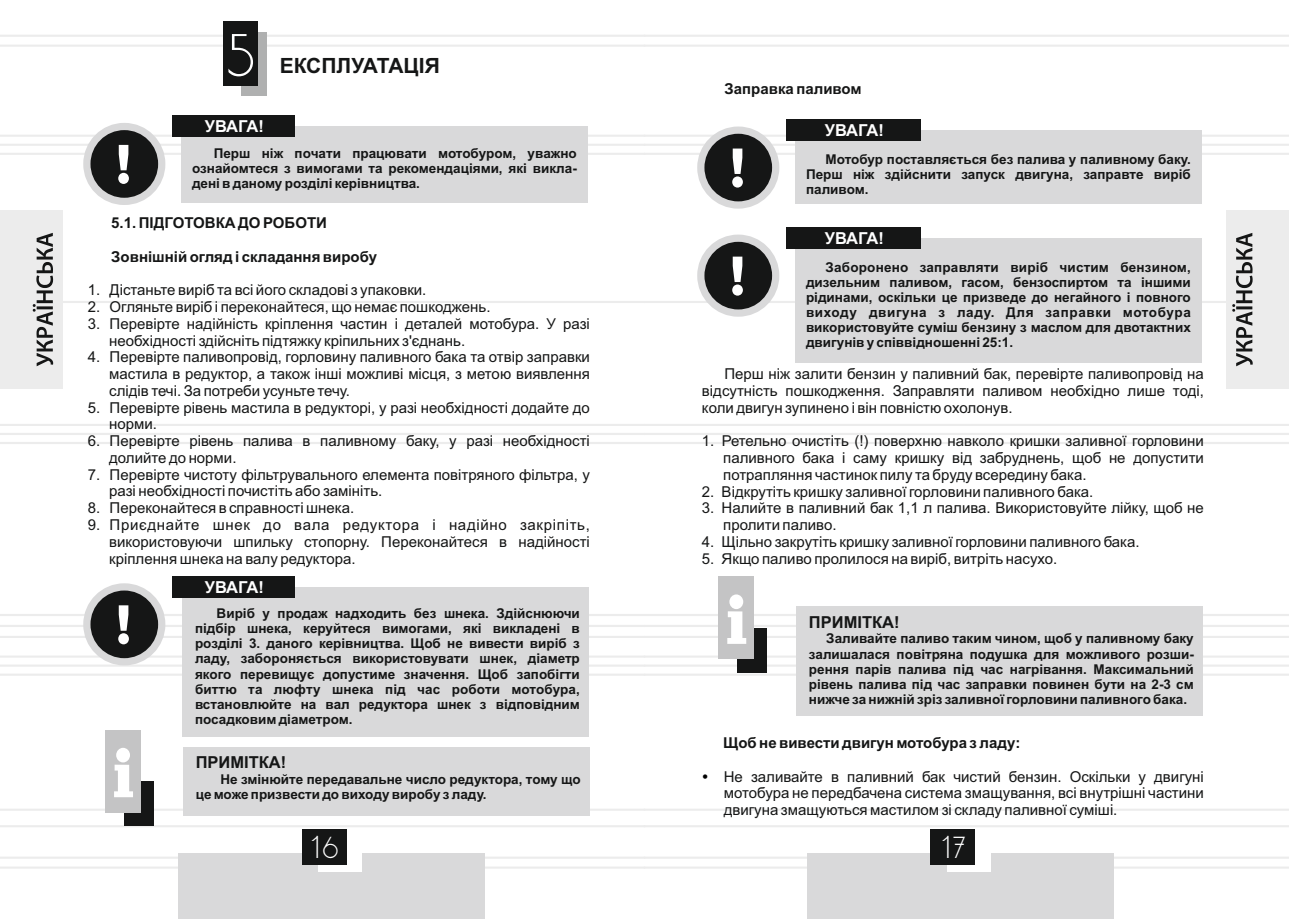
<style>
.page{position:relative;width:1289px;height:919px;background:#fff}
.page>*{position:absolute;margin:0;border:0;box-sizing:border-box;transform-origin:0 0}
.t1{font:52.2px "DS Standart Cyr";color:#fff}
.t2{font:26.25px "DS Standart Cyr";color:#fff}
.t3{font:700 21px "Arial";color:#151616}
.t4{font:700 16.5px "Arial";letter-spacing:-.025em;color:#fff}
.t5{font:700 16.5px "Arial";color:#151616}
.t6{font:15px/16.8px "Arial";color:#151616;text-align:justify}
.t7{font:700 15px "Arial";color:#151616}
.t8{font:700 13.5px/15.1px "Arial";color:#151616;text-align:justify}
</style>
<div class="page">
<hr style="left:644px;top:135px;width:644px;height:2px;background:#ececec">
<hr style="left:644px;top:424px;width:644px;height:2px;background:#ececec">
<hr style="left:644px;top:442px;width:644px;height:2px;background:#ececec">
<hr style="left:644px;top:655px;width:644px;height:2px;background:#ececec">
<hr style="left:644px;top:673px;width:644px;height:2px;background:#ececec">
<hr style="left:644px;top:856px;width:644px;height:2px;background:#ececec">
<hr style="left:644px;top:866px;width:644px;height:2px;background:#ececec">
<hr style="left:644px;top:35px;width:644px;height:2px;background:#ececec">
<hr style="left:644px;top:45px;width:644px;height:2px;background:#ececec">
<hr style="left:644px;top:808px;width:644px;height:2px;background:#ececec">
<hr style="left:644px;top:825px;width:644px;height:2px;background:#ececec">
<hr style="left:644px;top:301px;width:644px;height:2px;background:#ececec">
<hr style="left:0;top:135px;width:644px;height:2px;background:#ececec">
<hr style="left:0;top:424px;width:644px;height:2px;background:#ececec">
<hr style="left:0;top:433px;width:1288px;height:2px;background:#ececec">
<hr style="left:0;top:442px;width:644px;height:2px;background:#ececec">
<hr style="left:0;top:655px;width:644px;height:2px;background:#ececec">
<svg style="left:0;top:663px;width:1288px;height:4px"></svg>
<hr style="left:0;top:673px;width:644px;height:2px;background:#ececec">
<hr style="left:0;top:856px;width:644px;height:2px;background:#ececec">
<hr style="left:0;top:866px;width:644px;height:2px;background:#ececec">
<hr style="left:0;top:35px;width:644px;height:2px;background:#ececec">
<hr style="left:0;top:45px;width:644px;height:2px;background:#ececec">
<hr style="left:0;top:808px;width:644px;height:2px;background:#ececec">
<hr style="left:0;top:825px;width:644px;height:2px;background:#ececec">
<hr style="left:0;top:301px;width:644px;height:2px;background:#ececec">
<div style="left:178px;top:853px;width:307px;height:65px;background:#d9d9da"></div>
<div style="left:318px;top:832px;width:44px;height:39px;background:#fff"></div>
<div style="left:301px;top:829px;width:45px;height:36px;background:#151616"></div>
<div style="left:0;top:210px;width:62px;height:179px;background:#ececec"></div>
<svg style="left:33px;top:233px;width:20px;height:133px"></svg>
<div style="left:807px;top:853px;width:306px;height:65px;background:#d9d9da"></div>
<div style="left:946px;top:832px;width:44px;height:39px;background:#fff"></div>
<div style="left:930px;top:829px;width:45px;height:36px;background:#151616"></div>
<div style="left:1226px;top:210px;width:62px;height:179px;background:#ececec"></div>
<svg style="left:1232px;top:233px;width:20px;height:133px"></svg>
<div style="left:241px;top:32px;width:25px;height:63px;background:#afb0b0"></div>
<div style="left:223px;top:22px;width:35px;height:64px;background:#151616"></div>
<div style="left:83px;top:123px;width:82px;height:82px;border:14px solid #d9d9da;border-radius:50%"></div>
<div style="left:90px;top:130px;width:68px;height:68px;background:#151616;border-radius:50%"></div>
<div style="left:181px;top:127px;width:406px;height:76px;background:#d9d9da"></div>
<div style="left:172px;top:115px;width:123px;height:22px;background:#151616"></div>
<div style="left:83px;top:583px;width:82px;height:82px;border:14px solid #d9d9da;border-radius:50%"></div>
<div style="left:90px;top:590px;width:68px;height:68px;background:#151616;border-radius:50%"></div>
<div style="left:182px;top:587px;width:407px;height:149px;background:#d9d9da"></div>
<div style="left:172px;top:575px;width:123px;height:22px;background:#151616"></div>
<div style="left:124px;top:781px;width:29px;height:45px;background:#151616"></div>
<div style="left:105px;top:729px;width:36px;height:83px;background:#c4c4c5"></div>
<svg style="left:114px;top:748px;width:19px;height:49px"></svg>
<div style="left:183px;top:746px;width:406px;height:69px;background:#d9d9da"></div>
<div style="left:697px;top:126px;width:82px;height:83px;border:14px solid #d9d9da;border-radius:50%"></div>
<div style="left:704px;top:134px;width:68px;height:67px;background:#151616;border-radius:50%"></div>
<svg style="left:0;top:143px;width:1288px;height:44px"></svg>
<div style="left:794px;top:130px;width:407px;height:74px;background:#d9d9da"></div>
<div style="left:786px;top:119px;width:134px;height:21px;background:#151616"></div>
<div style="left:697px;top:234px;width:82px;height:83px;border:14px solid #d9d9da;border-radius:50%"></div>
<div style="left:704px;top:242px;width:68px;height:67px;background:#151616;border-radius:50%"></div>
<svg style="left:732px;top:256px;width:11px;height:39px"></svg>
<div style="left:794px;top:238px;width:407px;height:125px;background:#d9d9da"></div>
<div style="left:786px;top:227px;width:134px;height:21px;background:#151616"></div>
<div style="left:737px;top:628px;width:29px;height:44px;background:#151616"></div>
<div style="left:718px;top:576px;width:36px;height:83px;background:#c4c4c5"></div>
<svg style="left:0;top:594px;width:1288px;height:50px"></svg>
<div style="left:796px;top:606px;width:406px;height:109px;background:#d9d9da"></div>
<h1 class="t1" style="left:227px;top:34px;width:28px">5</h1>
<h3 class="t3" style="left:280px;top:58px;width:162px">ЕКСПЛУАТАЦІЯ</h3>
<p class="t4" style="left:205px;top:120px;width:60px">УВАГА!</p>
<p class="t8" style="left:192px;top:147px;width:386px;text-indent:22px">Перш ніж почати працювати мотобуром, уважно ознайомтеся з вимогами та рекомендаціями, які викла&shy;дені в даному розділі керівництва.</p>
<p class="t7" style="left:111px;top:217px;width:217px">5.1. ПІДГОТОВКА ДО РОБОТИ</p>
<p class="t7" style="left:111px;top:251px;width:267px">Зовнішній огляд і складання виробу</p>
<p class="t6" style="left:88px;top:283px;width:340px">1. Дістаньте виріб та всі його складові з упаковки.</p>
<p class="t6" style="left:88px;top:300px;width:404px">2. Огляньте виріб і переконайтеся, що немає пошкоджень.</p>
<p class="t6" style="left:109px;top:316px;width:482px;text-indent:-21px">3. Перевірте надійність кріплення частин і деталей мотобура. У разі необхідності здійсніть підтяжку кріпильних з'єднань.</p>
<p class="t6" style="left:109px;top:350px;width:482px;text-indent:-21px">4. Перевірте паливопровід, горловину паливного бака та отвір заправки мастила в редуктор, а також інші можливі місця, з метою виявлення слідів течі. За потреби усуньте течу.</p>
<p class="t6" style="left:109px;top:400px;width:482px;text-indent:-21px">5. Перевірте рівень мастила в редукторі, у разі необхідності додайте до норми.</p>
<p class="t6" style="left:109px;top:434px;width:482px;text-indent:-21px">6. Перевірте рівень палива в паливному баку, у разі необхідності долийте до норми.</p>
<p class="t6" style="left:109px;top:467px;width:482px;text-indent:-21px">7. Перевірте чистоту фільтрувального елемента повітряного фільтра, у разі необхідності почистіть або замініть.</p>
<p class="t6" style="left:88px;top:501px;width:268px">8. Переконайтеся в справності шнека.</p>
<p class="t6" style="left:109px;top:517px;width:482px;text-indent:-21px">9. Приєднайте шнек до вала редуктора і надійно закріпіть, використовуючи шпильку стопорну. Переконайтеся в надійності кріплення шнека на валу редуктора.</p>
<p class="t4" style="left:205px;top:580px;width:60px">УВАГА!</p>
<p class="t8" style="left:195px;top:607px;width:386px;text-indent:22px">Виріб у продаж надходить без шнека. Здійснюючи підбір шнека, керуйтеся вимогами, які викладені в розділі 3. даного керівництва. Щоб не вивести виріб з ладу, забороняється використовувати шнек, діаметр якого перевищує допустиме значення. Щоб запобігти биттю та люфту шнека під час роботи мотобура, встановлюйте на вал редуктора шнек з відповідним посадковим діаметром.</p>
<p class="t5" style="left:196px;top:756px;width:92px">ПРИМІТКА!</p>
<p class="t8" style="left:196px;top:772px;width:386px;text-indent:25px">Не змінюйте передавальне число редуктора, тому що це може призвести до виходу виробу з ладу.</p>
<p class="t7" style="left:724px;top:83px;width:139px">Заправка паливом</p>
<p class="t4" style="left:824px;top:124px;width:60px">УВАГА!</p>
<p class="t8" style="left:806px;top:153px;width:386px;text-indent:20px">Мотобур поставляється без палива у паливному баку.<br>Перш ніж здійснити запуск двигуна, заправте виріб паливом.</p>
<p class="t4" style="left:824px;top:232px;width:60px">УВАГА!</p>
<p class="t8" style="left:806px;top:261px;width:386px;text-indent:20px">Заборонено заправляти виріб чистим бензином, дизельним паливом, гасом, бензоспиртом та іншими рідинами, оскільки це призведе до негайного і повного виходу двигуна з ладу. Для заправки мотобура використовуйте суміш бензину з маслом для двотактних двигунів у співвідношенні 25:1.</p>
<p class="t6" style="left:702px;top:367px;width:503px;text-indent:23px">Перш ніж залити бензин у паливний бак, перевірте паливопровід на відсутність пошкодження. Заправляти паливом необхідно лише тоді, коли двигун зупинено і він повністю охолонув.</p>
<p class="t6" style="left:723px;top:434px;width:482px;text-indent:-21px">1. Ретельно очистіть (!) поверхню навколо кришки заливної горловини паливного бака і саму кришку від забруднень, щоб не допустити потрапляння частинок пилу та бруду всередину бака.</p>
<p class="t6" style="left:702px;top:484px;width:393px">2. Відкрутіть кришку заливної горловини паливного бака.</p>
<p class="t6" style="left:723px;top:501px;width:482px;text-indent:-21px">3. Налийте в паливний бак 1,1 л палива. Використовуйте лійку, щоб не пролити паливо.</p>
<p class="t6" style="left:702px;top:534px;width:439px">4. Щільно закрутіть кришку заливної горловини паливного бака.</p>
<p class="t6" style="left:702px;top:551px;width:357px">5. Якщо паливо пролилося на виріб, витріть насухо.</p>
<p class="t5" style="left:809px;top:615px;width:92px">ПРИМІТКА!</p>
<p class="t8" style="left:809px;top:632px;width:386px;text-indent:17px">Заливайте паливо таким чином, щоб у паливному баку залишалася повітряна подушка для можливого розши&shy;рення парів палива під час нагрівання. Максимальний рівень палива під час заправки повинен бути на 2-3 см нижче за нижній зріз заливної горловини паливного бака.</p>
<p class="t7" style="left:723px;top:737px;width:299px">Щоб не вивести двигун мотобура з ладу:</p>
<p class="t6" style="left:723px;top:769px;width:481px">Не заливайте в паливний бак чистий бензин. Оскільки у двигуні мотобура не передбачена система змащування, всі внутрішні частини двигуна змащуються мастилом зі складу паливної суміші.</p>
<h2 class="t2" style="left:311px;top:836px;width:28px">16</h2>
<h2 class="t2" style="left:941px;top:836px;width:25px">17</h2>
</div>
